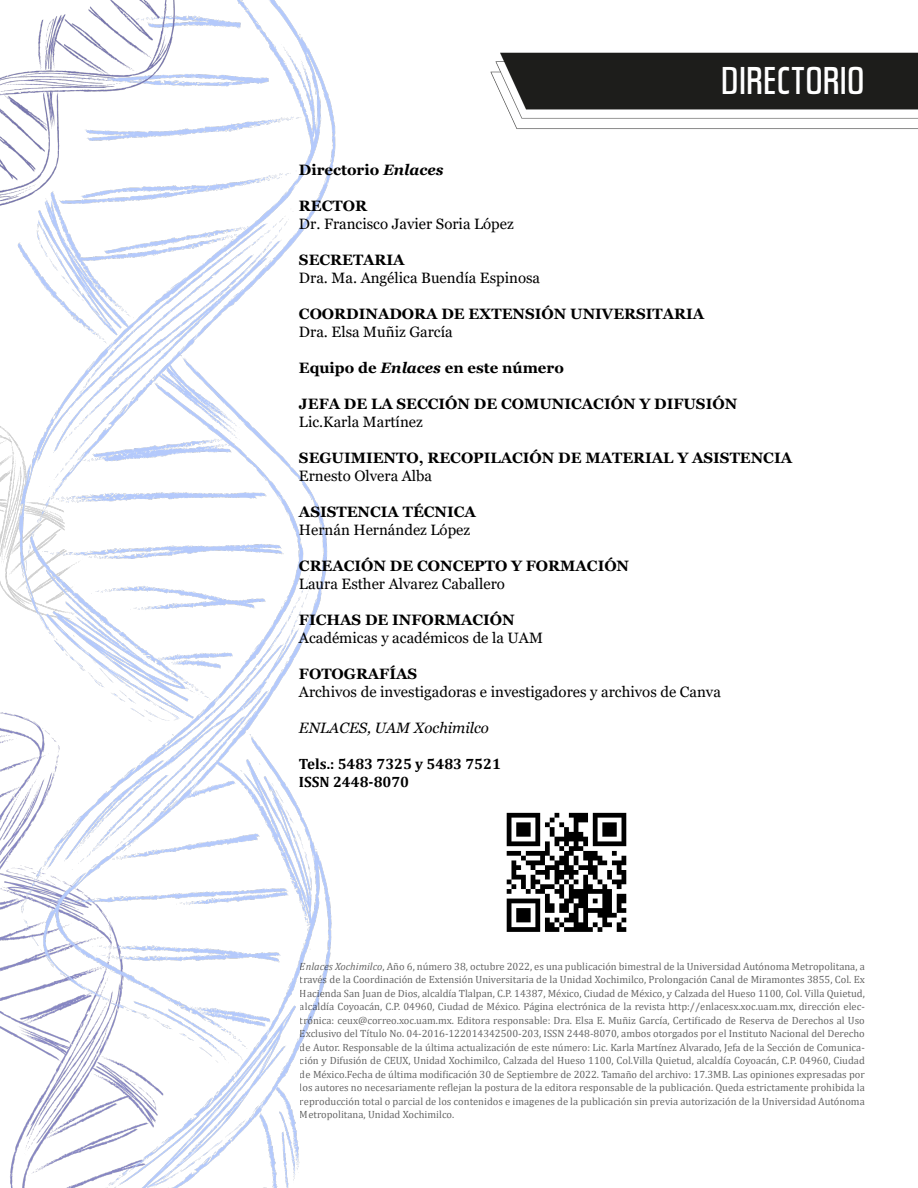
<style>
.page{position:relative;width:918px;height:1188px;background:#fff}
.page>*{position:absolute;margin:0;border:0;box-sizing:border-box;transform-origin:0 0}
.t1{font:300 34.5px "OPTI Topic";letter-spacing:.03em;color:#fff}
.t2{font:700 15px "Georgia";color:#000}
.t3{font:15px "Georgia";color:#000}
.t4{font:700 15px "Cambria";color:#000}
.t5{font:italic 15px "Georgia";color:#000}
.t6{font:10.5px/13.5px "Cambria";color:#000;text-align:justify}
.s1{font-style:italic}
</style>
<div class="page">
<img style="left:0;top:0;width:336px;height:1188px">
<img style="left:490px;top:52px;width:428px;height:77px">
<img style="left:506px;top:812px;width:121px;height:120px">
<p class="t1" style="left:722px;top:58px;width:144px">DIRECTORIO</p>
<p class="t2" style="left:299px;top:161px;width:146px">Directorio <span class="s1">Enlaces</span></p>
<p class="t2" style="left:299px;top:197px;width:70px">RECTOR</p>
<p class="t3" style="left:299px;top:215px;width:216px">Dr. Francisco Javier Soria López</p>
<p class="t2" style="left:299px;top:251px;width:107px">SECRETARIA</p>
<p class="t3" style="left:299px;top:269px;width:243px">Dra. Ma. Angélica Buendía Espinosa</p>
<p class="t2" style="left:299px;top:305px;width:407px">COORDINADORA DE EXTENSIÓN UNIVERSITARIA</p>
<p class="t3" style="left:299px;top:323px;width:155px">Dra. Elsa Muñiz García</p>
<p class="t2" style="left:299px;top:359px;width:266px">Equipo de <span class="s1">Enlaces</span> en este número</p>
<p class="t2" style="left:299px;top:395px;width:440px">JEFA DE LA SECCIÓN DE COMUNICACIÓN Y DIFUSIÓN</p>
<p class="t3" style="left:299px;top:413px;width:125px">Lic.Karla Martínez</p>
<p class="t2" style="left:299px;top:449px;width:495px">SEGUIMIENTO, RECOPILACIÓN DE MATERIAL Y ASISTENCIA</p>
<p class="t3" style="left:299px;top:467px;width:135px">Ernesto Olvera Alba</p>
<p class="t2" style="left:299px;top:503px;width:178px">ASISTENCIA TÉCNICA</p>
<p class="t3" style="left:299px;top:521px;width:173px">Hernán Hernández López</p>
<p class="t2" style="left:299px;top:557px;width:332px">CREACIÓN DE CONCEPTO Y FORMACIÓN</p>
<p class="t3" style="left:299px;top:575px;width:208px">Laura Esther Alvarez Caballero</p>
<p class="t2" style="left:299px;top:611px;width:217px">FICHAS DE INFORMACIÓN</p>
<p class="t3" style="left:299px;top:629px;width:245px">Académicas y académicos de la UAM</p>
<p class="t2" style="left:299px;top:665px;width:120px">FOTOGRAFÍAS</p>
<p class="t3" style="left:299px;top:683px;width:424px">Archivos de investigadoras e investigadores y archivos de Canva</p>
<p class="t5" style="left:299px;top:719px;width:192px">ENLACES, UAM Xochimilco</p>
<p class="t4" style="left:299px;top:754px;width:203px">Tels.: 5483 7325 y 5483 7521</p>
<p class="t4" style="left:299px;top:772px;width:112px">ISSN 2448-8070</p>
<p class="t6" style="left:300px;top:959px;width:567px"><span class="s1">Enlaces Xochimilco</span>, Año 6, número 38, octubre 2022, es una publicación bimestral de la Universidad Autónoma Metropolitana, a través de la Coordinación de Extensión Universitaria de la Unidad Xochimilco, Prolongación Canal de Miramontes 3855, Col. Ex Hacienda San Juan de Dios, alcaldía Tlalpan, C.P. 14387, México, Ciudad de México, y Calzada del Hueso 1100, Col. Villa Quietud, alcaldía Coyoacán, C.P. 04960, Ciudad de México. Página electrónica de la revista http://enlacesx.xoc.uam.mx, dirección elec&shy;trónica: ceux@correo.xoc.uam.mx. Editora responsable: Dra. Elsa E. Muñiz García, Certificado de Reserva de Derechos al Uso Exclusivo del Título No. 04-2016-122014342500-203, ISSN 2448-8070, ambos otorgados por el Instituto Nacional del Derecho de Autor. Responsable de la última actualización de este número: Lic. Karla Martínez Alvarado, Jefa de la Sección de Comunica&shy;ción y Difusión de CEUX, Unidad Xochimilco, Calzada del Hueso 1100, Col.Villa Quietud, alcaldía Coyoacán, C.P. 04960, Ciudad de México.Fecha de última modificación 30 de Septiembre de 2022. Tamaño del archivo: 17.3MB. Las opiniones expresadas por los autores no necesariamente reflejan la postura de la editora responsable de la publicación. Queda estrictamente prohibida la reproducción total o parcial de los contenidos e imagenes de la publicación sin previa autorización de la Universidad Autónoma Metropolitana, Unidad Xochimilco.</p>
</div>
